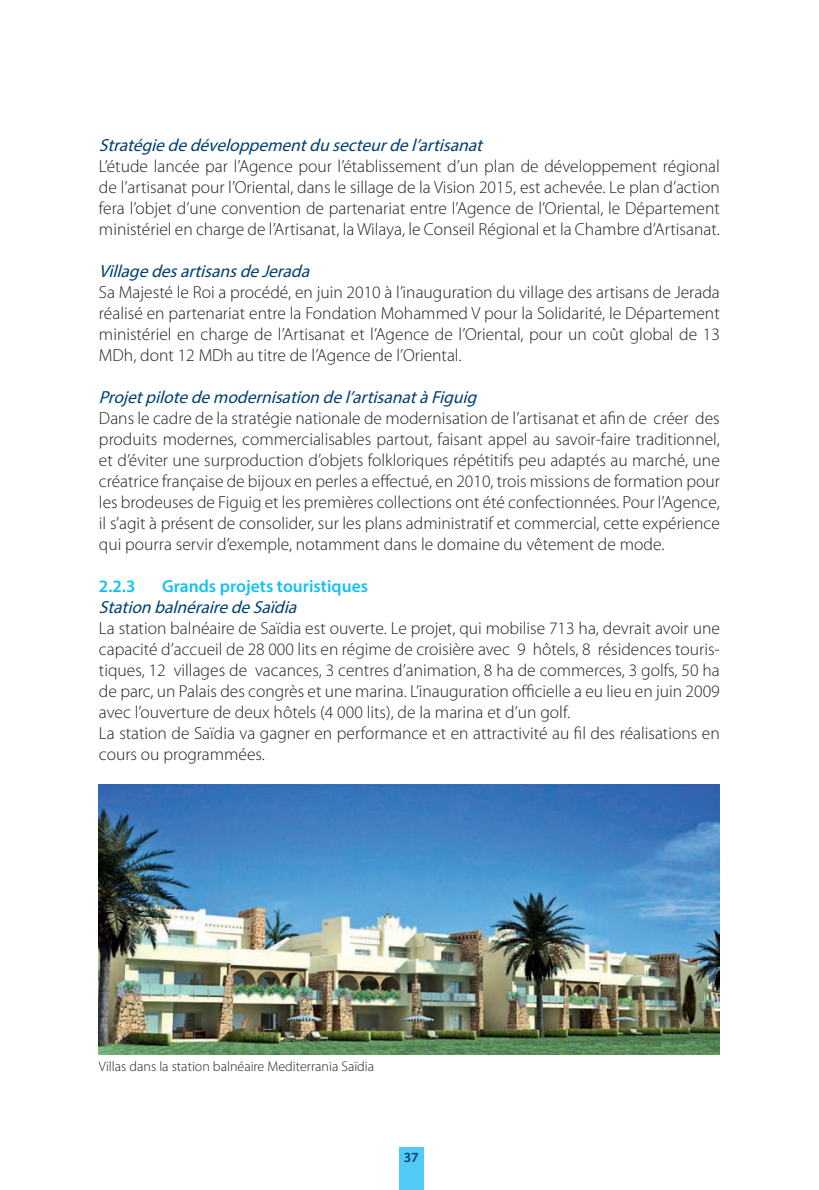
<style>
.page{position:relative;width:819px;height:1190px;background:#fff}
.page>*{position:absolute;margin:0;border:0;box-sizing:border-box;transform-origin:0 0}
.t1{font:300 17.5px/21px "Myriad Pro";color:#231f20;text-align:justify}
.t2{font:italic 17.5px "Myriad Pro";color:#004071}
.t3{font:600 17.5px "Myriad Pro";color:#15c0f2}
.t4{font:300 14px "Myriad Pro";color:#231f20}
.t5{font:600 14px "Myriad Pro";color:#004071}
</style>
<div class="page">
<div style="left:398px;top:1147px;width:25px;height:43px;background:#51caf5"></div>
<img style="left:99px;top:784px;width:620px;height:270px">
<p class="t2" style="left:99px;top:138px;width:388px">Stratégie de développementdu secteurde l’artisanat</p>
<p class="t1" style="left:99px;top:157px;width:622px">L’étude lancée par l’Agence pour l’établissement d’un plan de développement régional de l’artisanat pour l’Oriental, dans le sillage de la Vision 2015, est achevée. Le plan d’action fera l’objet d’une convention de partenariat entre l’Agence de l’Oriental, le Département ministériel en charge de l’Artisanat, la Wilaya, le Conseil Régional et la Chambre d’Artisanat.</p>
<p class="t2" style="left:99px;top:264px;width:216px">Village desartisansde Jerada</p>
<p class="t1" style="left:99px;top:283px;width:622px">Sa Majesté le Roi a procédé, en juin 2010 à l’inauguration du village des artisans de Jerada réalisé en partenariat entre la Fondation Mohammed V pour la Solidarité, le Département ministériel en charge de l’Artisanat et l’Agence de l’Oriental, pour un coût global de 13<br>MDh, dont 12 MDh au titre de l’Agence de l’Oriental.</p>
<p class="t2" style="left:99px;top:390px;width:383px">Projetpilote de modernisation de l’artisanatà Figuig</p>
<p class="t1" style="left:99px;top:409px;width:622px">Dans le cadre de la stratégie nationale de modernisation de l’artisanat et afin de créer des produits modernes, commercialisables partout, faisant appel au savoir-faire traditionnel, et d’éviter une surproduction d’objets folkloriques répétitifs peu adaptés au marché, une créatrice française de bijoux en perles a effectué, en 2010, trois missions de formation pour les brodeuses de Figuig et les premières collections ont été confectionnées. Pour l’Agence, il s’agit à présent de consolider, sur les plans administratif et commercial, cette expérience qui pourra servir d’exemple, notamment dans le domaine du vêtement de mode.</p>
<p class="t3" style="left:99px;top:579px;width:38px">2.2.3</p>
<p class="t3" style="left:162px;top:579px;width:207px">Grands projets touristiques</p>
<p class="t2" style="left:99px;top:600px;width:203px">Station balnéraire de Saïdia</p>
<p class="t1" style="left:99px;top:619px;width:622px;text-align:left">La station balnéaire de Saïdia est ouverte. Le projet, qui mobilise 713 ha, devrait avoir une capacité d’accueil de 28 000 lits en régime de croisière avec 9 hôtels, 8 résidences touris&shy;tiques, 12 villages de vacances, 3 centres d’animation, 8 ha de commerces, 3 golfs, 50 ha de parc, un Palais des congrès et une marina. L’inauguration officielle a eu lieu en juin 2009 avec l’ouverture de deux hôtels (4 000 lits), de la marina et d’un golf.<br>La station de Saïdia va gagner en performance et en attractivité au fil des réalisations en cours ou programmées.</p>
<p class="t4" style="left:99px;top:1061px;width:276px">Villas dans la station balnéaire Mediterrania Saïdia</p>
<p class="t5" style="left:403px;top:1152px;width:17px">37</p>
</div>
